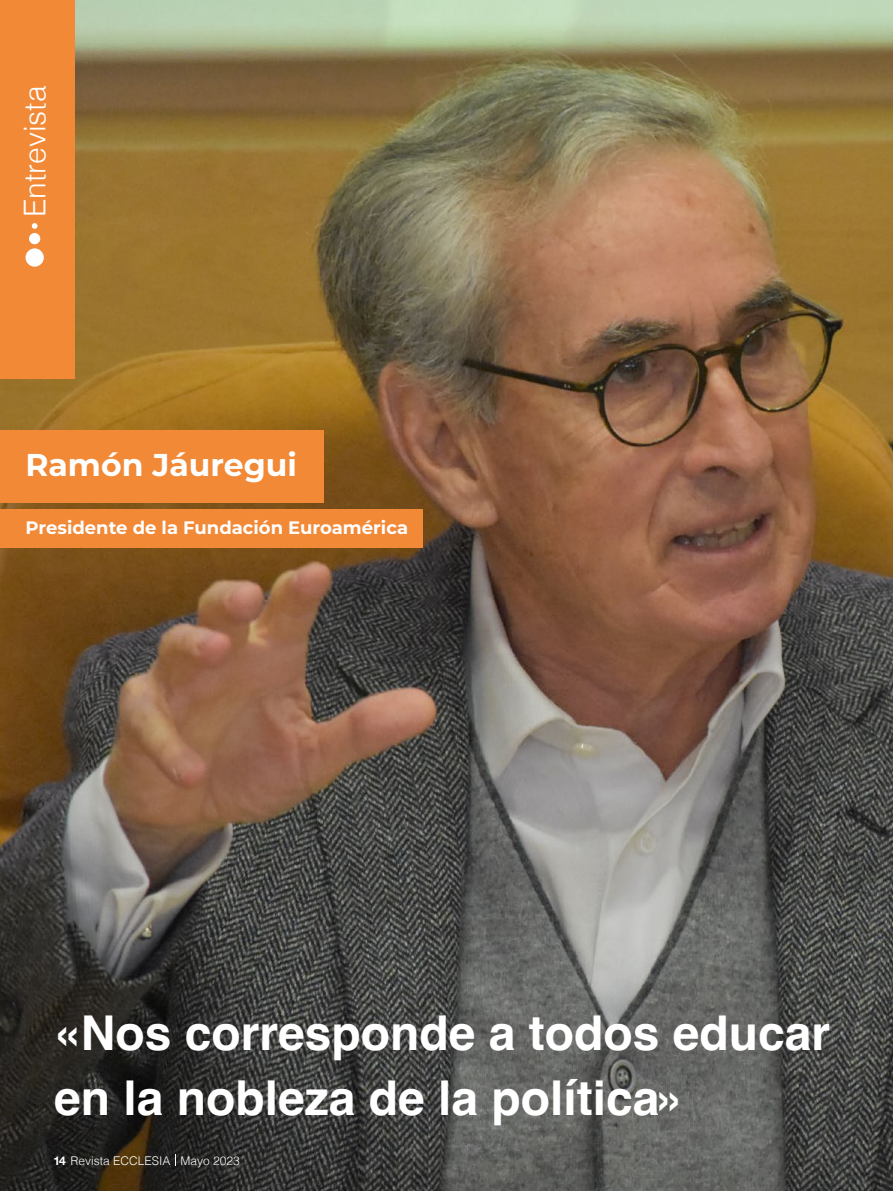
<style>
.page{position:relative;width:893px;height:1191px;background:#fff}
.page>*{position:absolute;margin:0;border:0;box-sizing:border-box;transform-origin:0 0}
.t1{font:700 48px/64.5px "Helvetica";color:#fff}
.t2{font:700 31.5px "Montserrat";color:#fff}
.t3{font:300 30px "Helvetica";color:#fff}
.t4{font:700 18px "Montserrat";color:#fff}
.t5{font:300 12px "Helvetica";color:#fff}
.s1{font-family:"Helvetica Neue";font-weight:700}
</style>
<div class="page">
<img style="left:0;top:0;width:893px;height:1191px">
<div style="left:0;top:0;width:75px;height:378px;background:#f18937"></div>
<div style="left:26px;top:248px;width:18px;height:19px;background:#fff;border-radius:50%"></div>
<div style="left:29px;top:233px;width:11px;height:11px;background:#fff;border-radius:50%"></div>
<svg style="left:32px;top:223px;width:6px;height:6px"></svg>
<div style="left:0;top:430px;width:324px;height:73px;background:#f18937"></div>
<div style="left:0;top:509px;width:423px;height:39px;background:#f18937"></div>
<svg style="left:175px;top:1154px;width:1px;height:12px"></svg>
<p class="t3" style="left:9px;top:217px;width:133px;rotate:-90deg">Entrevista</p>
<p class="t2" style="left:26px;top:444px;width:273px">Ramón Jáuregui</p>
<p class="t4" style="left:26px;top:516px;width:384px">Presidente de la Fundación Euroamérica</p>
<p class="t1" style="left:54px;top:1006px;width:778px">«Nos corresponde a todos educar en la nobleza de la política»</p>
<p class="t5" style="left:53px;top:1150px;width:188px"><span class="s1">14</span> Revista ECCLESIA Mayo 2023</p>
</div>
